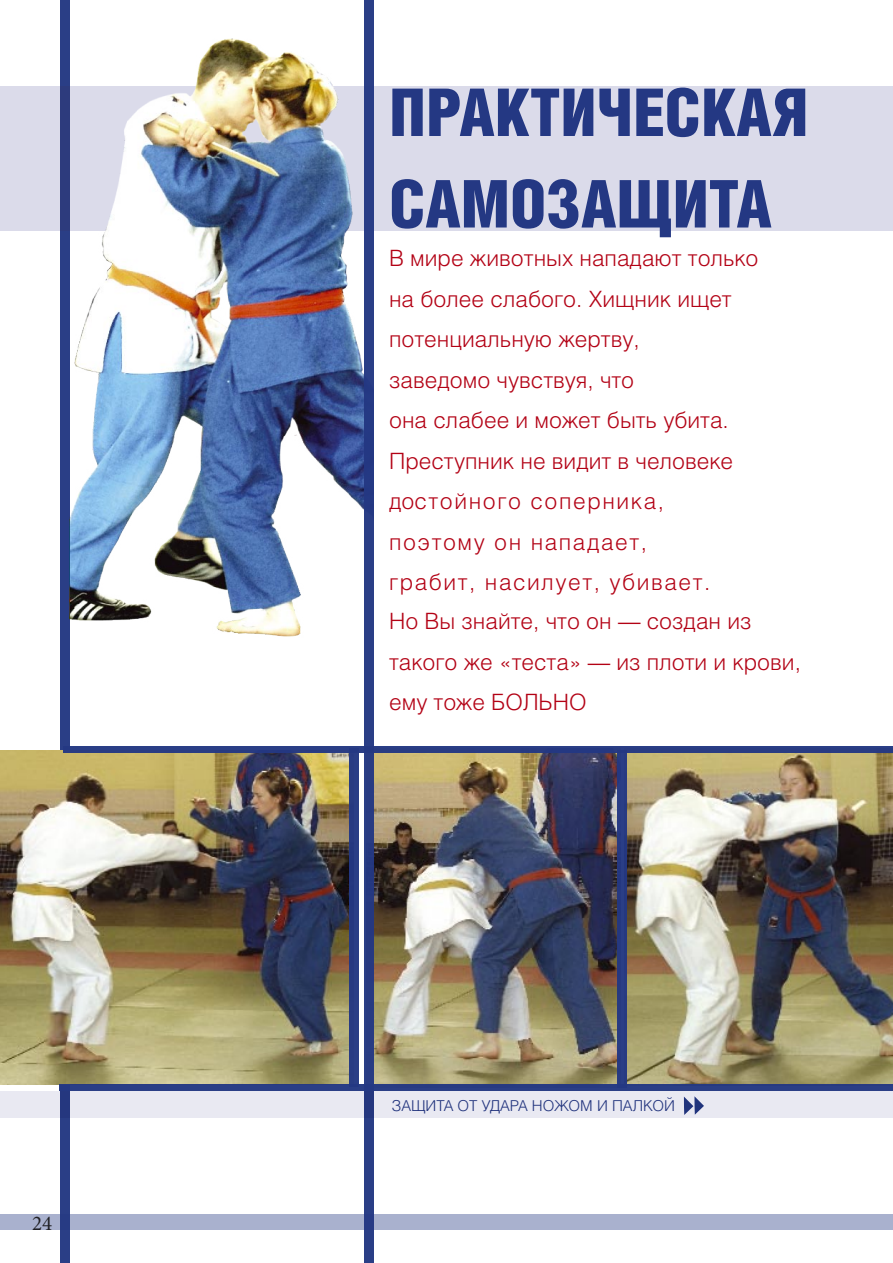
<style>
.page{position:relative;width:893px;height:1263px;background:#fff}
.page>*{position:absolute;margin:0;border:0;box-sizing:border-box;transform-origin:0 0}
.t1{font:900 66px "Helios Cond";color:#243883}
.t2{font:300 22.5px/40.5px "Helios";color:#b30215}
.t3{font:300 22.5px "Helios";letter-spacing:.07em;color:#b30215}
.t4{font:21px "Minion Pro";color:#212125}
.t5{font:300 15px "Helios";color:#243883}
</style>
<div class="page">
<div style="left:0;top:86px;width:893px;height:145px;background:#dbdbea"></div>
<div style="left:0;top:1214px;width:893px;height:15px;background:#a9b1ce"></div>
<img style="left:70px;top:35px;width:295px;height:603px">
<div style="left:60px;top:0;width:9px;height:1263px;background:#243883"></div>
<img style="left:0;top:750px;width:349px;height:334px">
<img style="left:374px;top:752px;width:244px;height:332px">
<img style="left:627px;top:752px;width:266px;height:332px">
<div style="left:349px;top:748px;width:9px;height:339px;background:#243883"></div>
<div style="left:365px;top:0;width:9px;height:1263px;background:#243883"></div>
<div style="left:618px;top:750px;width:9px;height:338px;background:#243883"></div>
<div style="left:60px;top:1084px;width:833px;height:7px;background:#243883"></div>
<div style="left:63px;top:746px;width:830px;height:6px;background:#243883"></div>
<div style="left:0;top:1091px;width:893px;height:26px;background:#e9e9f2"></div>
<p class="t4" style="left:32px;top:1210px;width:22px">24</p>
<p class="t1" style="left:389px;top:75px;width:421px">ПРАКТИЧЕСКАЯ</p>
<p class="t1" style="left:389px;top:166px;width:384px">САМОЗАЩИТА</p>
<p class="t2" style="left:389px;top:238px;width:371px">В мире животных нападают только на более слабого. Хищник ищет</p>
<p class="t2" style="left:389px;top:319px;width:252px">потенциальную жертву,</p>
<p class="t2" style="left:389px;top:359px;width:247px">заведомо чувствуя, что</p>
<p class="t2" style="left:389px;top:400px;width:341px">она слабее и может быть убита.</p>
<p class="t2" style="left:389px;top:440px;width:346px">Преступник не видит в человеке</p>
<p class="t3" style="left:389px;top:488px;width:277px">достойного соперника,</p>
<p class="t3" style="left:389px;top:528px;width:260px">поэтому он нападает,</p>
<p class="t3" style="left:389px;top:569px;width:323px">грабит, насилует, убивает.</p>
<p class="t2" style="left:389px;top:601px;width:364px">Но Вы знайте, что он — создан из</p>
<p class="t2" style="left:389px;top:641px;width:413px">такого же «теста» — из плоти и крови,</p>
<p class="t2" style="left:389px;top:682px;width:199px">ему тоже БОЛЬНО</p>
<p class="t5" style="left:392px;top:1097px;width:285px">ЗАЩИТА ОТ УДАРА НОЖОМ И ПАЛКОЙ</p>
</div>
